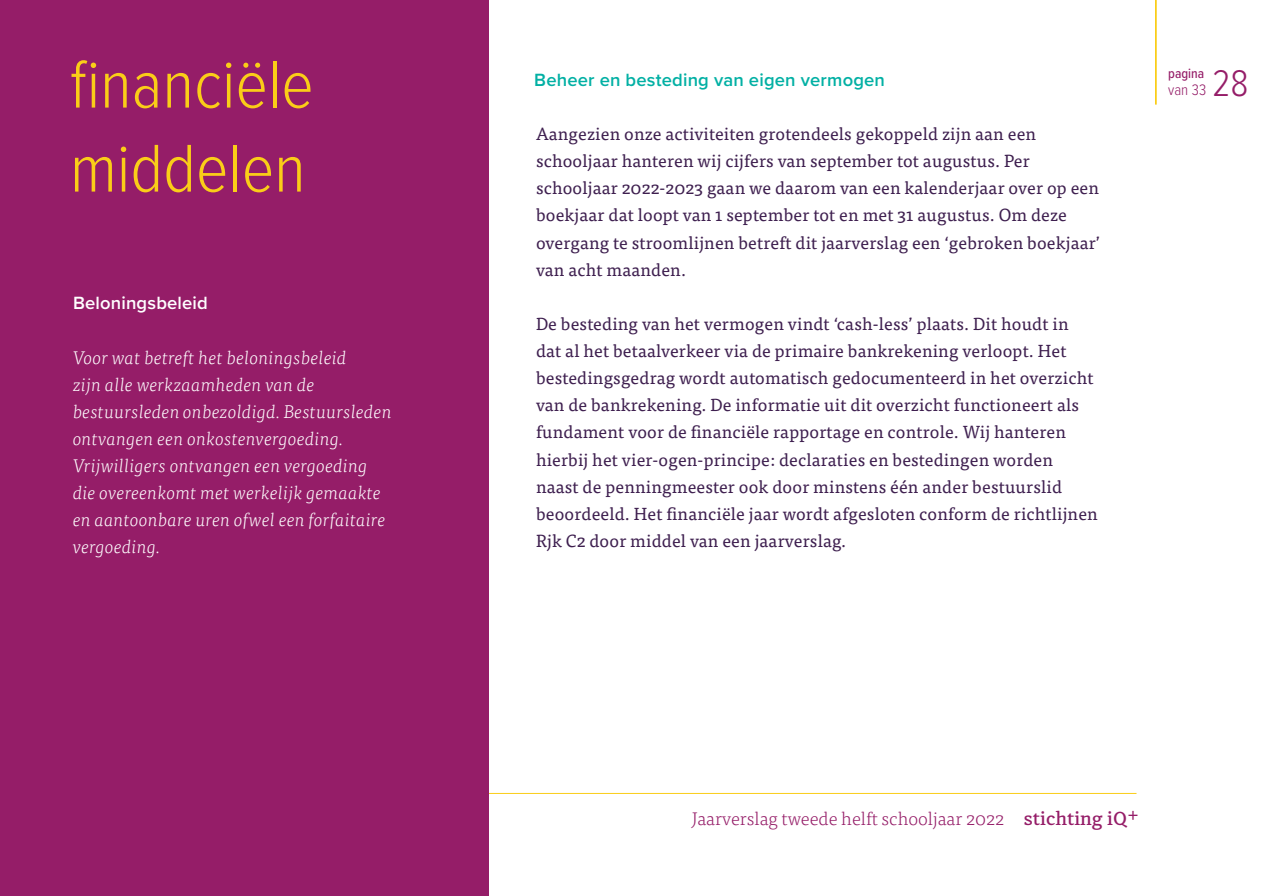
<style>
.page{position:relative;width:1267px;height:896px;background:#fff}
.page>*{position:absolute;margin:0;border:0;box-sizing:border-box;transform-origin:0 0}
.t1{font:300 70px "Proxima Nova Cond";color:#facd18}
.t2{font:300 38.5px "Proxima Nova Cond";color:#951d68}
.t3{font:500 18.81px "Skema Pro News";color:#951d68}
.broodtekst{font:italic 300 18.38px/27.1px "Tisa Pro";letter-spacing:.01em;color:#fff}
.broodtekst-2{font:600 18.38px "Proxima Nova";letter-spacing:.01em;color:#02b0a4}
.broodtekst-3{font:600 18.38px "Proxima Nova";letter-spacing:.01em;color:#fff}
.t4{font:300 18.29px "Tisa Pro";color:#951d68}
.broodtekst-4{font:17.5px/27.1px "Tisa Pro";letter-spacing:.01em;color:#3e1f4f}
.t5{font:300 15.75px "Proxima Nova Cond";color:#951d68}
.t6{font:500 14px "Proxima Nova Cond";color:#951d68}
.s1{font-size:21.96px}
</style>
<div class="page">
<hr style="left:68px;top:793px;width:1069px;height:1px;background:#facd18">
<hr style="left:1155px;top:0;width:2px;height:105px;background:#facd18">
<div style="left:0;top:0;width:489px;height:896px;background:#951d68"></div>
<p class="t1" style="left:70px;top:33px;width:245px">financiële</p>
<p class="t1" style="left:70px;top:117px;width:237px">middelen</p>
<p class="broodtekst-3" style="left:73px;top:290px;width:136px">Beloningsbeleid</p>
<p class="broodtekst" style="left:73px;top:343px;width:320px">Voor wat betreft het beloningsbeleid<br>zijn alle werkzaamheden van de bestuursleden onbezoldigd. Bestuursleden ontvangen een onkostenvergoeding.<br>Vrijwilligers ontvangen een vergoeding die overeenkomt met werkelijk gemaakte en aantoonbare uren ofwel een forfaitaire vergoeding.</p>
<p class="broodtekst-2" style="left:534px;top:66px;width:352px">Beheer en besteding van eigen vermogen</p>
<p class="broodtekst-4" style="left:536px;top:119px;width:566px">Aangezien onze activiteiten grotendeels gekoppeld zijn aan een schooljaar hanteren wij cijfers van september tot augustus. Per schooljaar 2022-2023 gaan we daarom van een kalenderjaar over op een boekjaar dat loopt van 1 september tot en met 31 augustus. Om deze overgang te stroomlijnen betreft dit jaarverslag een ‘gebroken boekjaar’ van acht maanden.</p>
<p class="broodtekst-4" style="left:536px;top:309px;width:563px">De besteding van het vermogen vindt ‘cash-less’ plaats. Dit houdt in dat al het betaalverkeer via de primaire bankrekening verloopt. Het bestedingsgedrag wordt automatisch gedocumenteerd in het overzicht van de bankrekening. De informatie uit dit overzicht functioneert als fundament voor de financiële rapportage en controle. Wij hanteren hierbij het vier-ogen-principe: declaraties en bestedingen worden naast de penningmeester ook door minstens één ander bestuurslid beoordeeld. Het financiële jaar wordt afgesloten conform de richtlijnen Rjk C2 door middel van een jaarverslag.</p>
<p class="t6" style="left:1168px;top:63px;width:38px">pagina</p>
<p class="t5" style="left:1168px;top:78px;width:39px">van 33</p>
<h2 class="t2" style="left:1212px;top:54px;width:38px">28</h2>
<p class="t4" style="left:692px;top:806px;width:314px">Jaarverslag tweede helft schooljaar 2022</p>
<p class="t3" style="left:1024px;top:806px;width:117px">stichting iQ<span class="s1">+</span></p>
</div>
